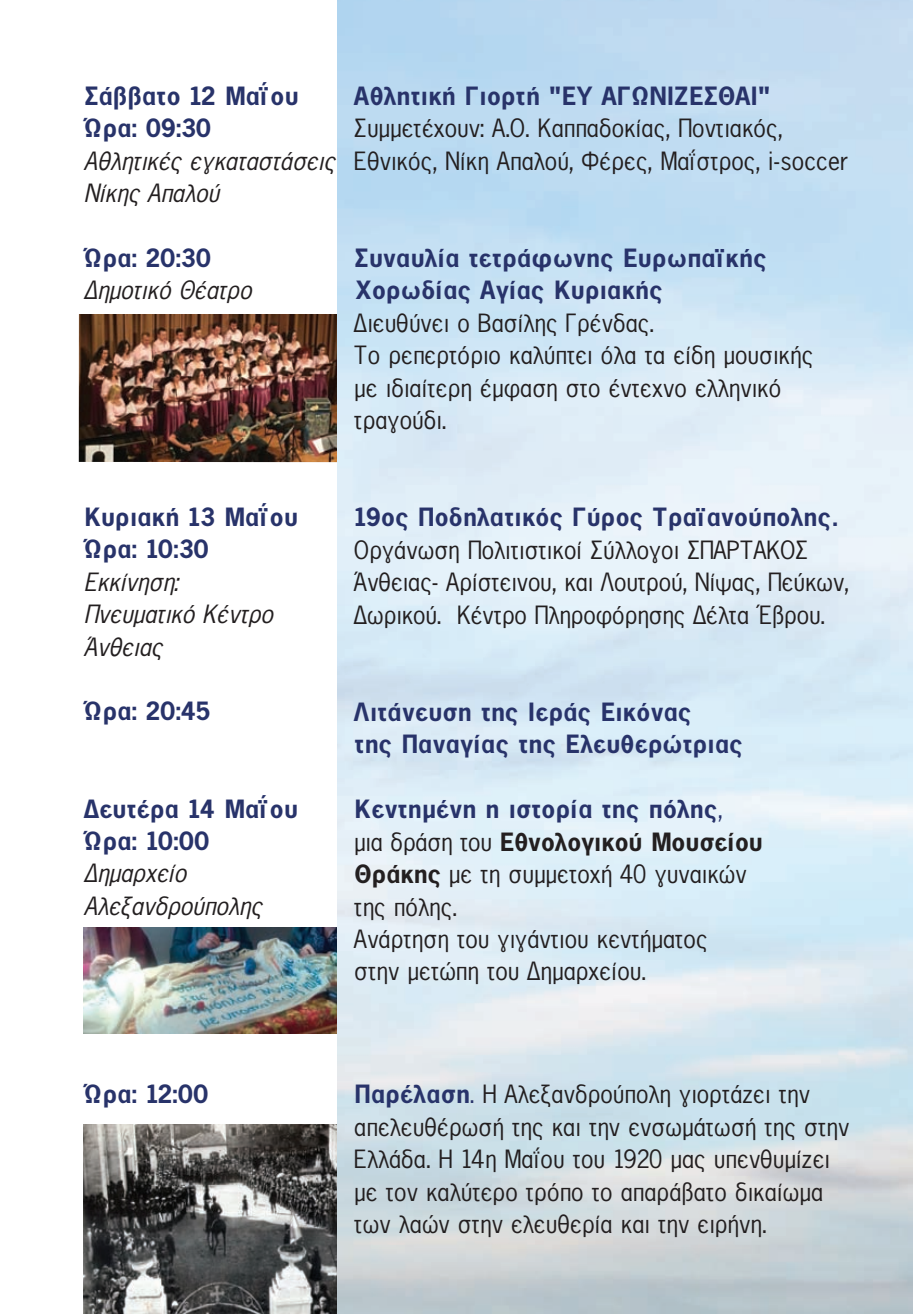
<style>
.page{position:relative;width:913px;height:1314px;background:#fff}
.page>*{position:absolute;margin:0;border:0;box-sizing:border-box;transform-origin:0 0}
.t1{font:27px/32.4px "UB News Letter";color:#231f20}
.t2{font:27px/32.4px "UB News Letter Bold";color:#28336a}
.t3{font:27px/32.4px "UB News Letter Italic";color:#231f20}
.s1{font-family:"UB News Letter"}
.s2{font-family:"UB News Letter";color:#231f20}
.s3{color:#231f20}
.s4{font-family:"UB News Letter Bold"}
.s5{font-family:"UB News Letter Bold";color:#28336a}
.s6{color:#28336a}
</style>
<div class="page">
<img style="left:79px;top:315px;width:258px;height:147px">
<img style="left:84px;top:927px;width:253px;height:106px">
<img style="left:84px;top:1125px;width:253px;height:189px">
<p class="t2" style="left:83px;top:79px;width:216px">Σάββατο 12 Μαΐου<br>Ώρα: 09:30</p>
<p class="t3" style="left:83px;top:145px;width:252px">Αθλητικές εγκαταστάσεις<br>Νίκης Απαλού</p>
<p class="t2" style="left:83px;top:241px;width:129px">Ώρα: 20:30</p>
<p class="t3" style="left:83px;top:275px;width:169px">Δημοτικό Θέατρο</p>
<p class="t2" style="left:353px;top:79px;width:417px">Αθλητική Γιορτή “ΕΥ ΑΓΩΝΙΖΕΣΘΑΙ”</p>
<p class="t1" style="left:353px;top:113px;width:495px">Συμμετέχουν: Α.Ο. Καππαδοκίας, Ποντιακός,<br>Εθνικός, Νίκη Απαλού, Φέρες, Μαΐστρος, i-soccer</p>
<p class="t2" style="left:353px;top:241px;width:414px">Συναυλία τετράφωνης Ευρωπαϊκής<br>Χορωδίας Αγίας Κυριακής</p>
<p class="t1" style="left:353px;top:307px;width:460px">Διευθύνει ο Βασίλης Γρένδας.<br>Το ρεπερτόριο καλύπτει όλα τα είδη μουσικής με ιδιαίτερη έμφαση στο έντεχνο ελληνικό τραγούδι.</p>
<p class="t2" style="left:83px;top:500px;width:215px">Κυριακή 13 Μαΐου<br>Ώρα: 10:30</p>
<p class="t3" style="left:83px;top:566px;width:190px">Εκκίνηση:<br>Πνευματικό Κέντρο<br>Άνθειας</p>
<p class="t2" style="left:83px;top:695px;width:128px">Ώρα: 20:45</p>
<p class="t2" style="left:83px;top:792px;width:215px">Δευτέρα 14 Μαΐου<br>Ώρα: 10:00</p>
<p class="t3" style="left:83px;top:858px;width:179px">Δημαρχείο<br>Αλεξανδρούπολης</p>
<p class="t2" style="left:353px;top:501px;width:485px">19ος Ποδηλατικός Γύρος Τραϊανούπολης.</p>
<p class="t1" style="left:353px;top:534px;width:496px">Οργάνωση Πολιτιστικοί Σύλλογοι ΣΠΑΡΤΑΚΟΣ<br>Άνθειας- Αρίστεινου, και Λουτρού, Νίψας, Πεύκων,<br>Δωρικού. Κέντρο Πληροφόρησης Δέλτα Έβρου.</p>
<p class="t2" style="left:353px;top:695px;width:390px">Λιτάνευση της Ιεράς Εικόνας<br>της Παναγίας της Ελευθερώτριας</p>
<p class="t2" style="left:353px;top:793px;width:410px">Κεντημένη η ιστορία της πόλης<span class="s1">,<br></span><span class="s2">μια δράση του</span> <span class="s3">Εθνολογικού Μουσείου</span></p>
<p class="t1" style="left:353px;top:858px;width:393px"><span class="s4">Θράκης</span> με τη συμμετοχή 40 γυναικών της πόλης.<br>Ανάρτηση του γιγάντιου κεντήματος στην μετώπη του Δημαρχείου.</p>
<p class="t2" style="left:83px;top:1077px;width:126px">Ώρα: 12:00</p>
<p class="t1" style="left:353px;top:1079px;width:496px"><span class="s5">Παρέλαση</span><span class="s6">.</span> Η Αλεξανδρούπολη γιορτάζει την απελευθέρωσή της και την ενσωμάτωσή της στην Ελλάδα. Η 14η Μαΐου του 1920 μας υπενθυμίζει με τον καλύτερο τρόπο το απαράβατο δικαίωμα των λαών στην ελευθερία και την ειρήνη.</p>
</div>
